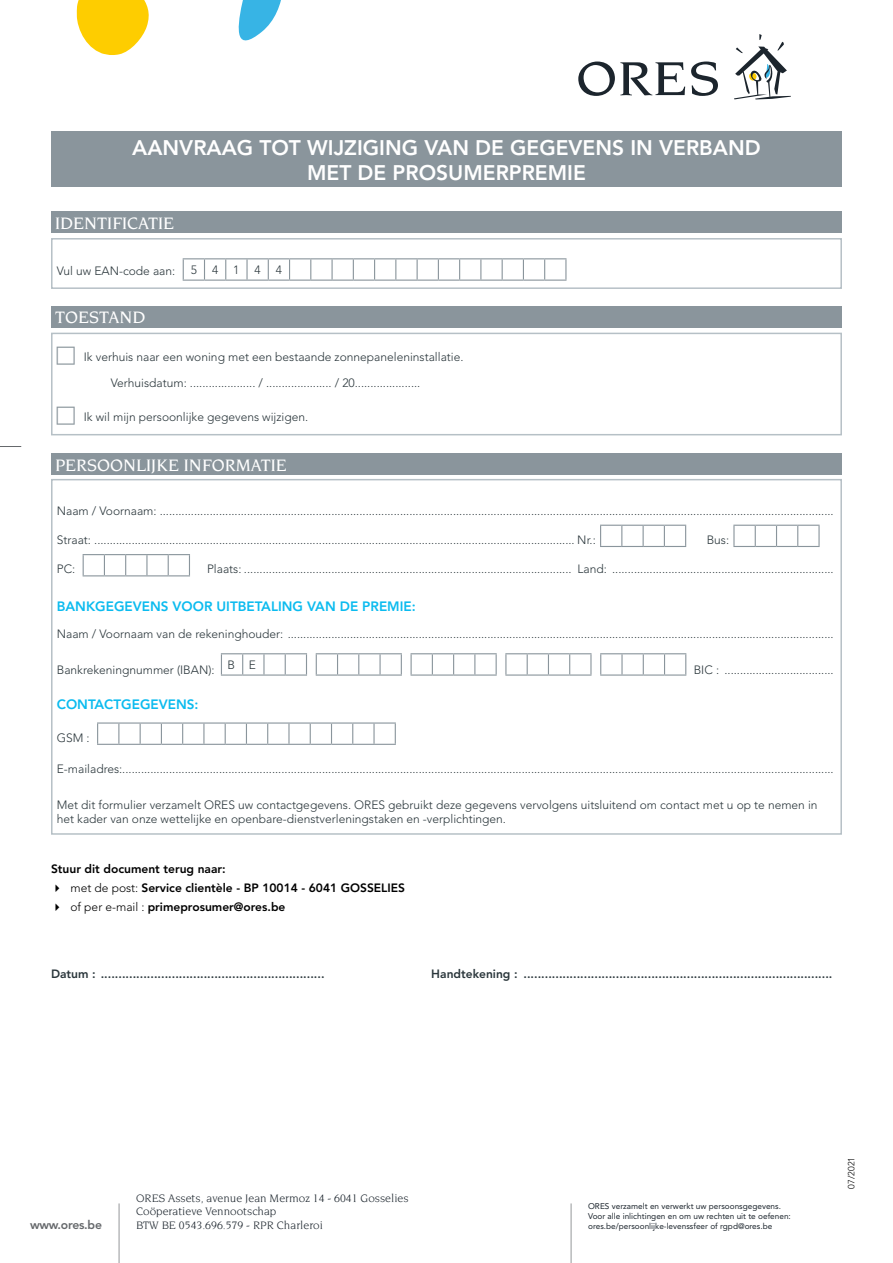
<style>
.page{position:relative;width:893px;height:1263px;background:#fff}
.page>*{position:absolute;margin:0;border:0;box-sizing:border-box;transform-origin:0 0}
.t1{font:800 21px/25.2px "Avenir LT Std";color:#fff;text-align:center}
.t2{font:500 18px "Novarese Std";color:#fff}
.t3{font:800 13.5px "Avenir LT Std";color:#0bbbef}
.t4{font:800 12.15px "Avenir LT Std";letter-spacing:-.02em;color:#65686b}
.t5{font:300 12px/14.4px "Avenir LT Std";color:#2a363b}
.t6{font:800 12px "Avenir LT Std";color:#2a363b}
.t7{font:800 12px/18.6px "Avenir LT Std";color:#000}
.t8{font:11.7px/13.5px "Novarese Std";color:#1c252d}
.t9{font:300 9px "Avenir LT Std";color:#000}
.t10{font:8.25px/9.9px "Avenir LT Std";color:#1c252d}
.s1{font-weight:300}
</style>
<div class="page">
<svg style="left:238px;top:0;width:43px;height:41px"></svg>
<svg style="left:77px;top:0;width:72px;height:55px"></svg>
<svg style="left:578px;top:62px;width:107px;height:34px"></svg>
<svg style="left:691px;top:62px;width:27px;height:34px"></svg>
<svg style="left:734px;top:34px;width:57px;height:65px"></svg>
<hr style="left:119px;top:1203px;width:1px;height:60px;background:#959799">
<svg style="left:0;top:446px;width:21px;height:1px"></svg>
<hr style="left:571px;top:1203px;width:1px;height:60px;background:#959799">
<svg style="left:600px;top:525px;width:86px;height:22px"></svg>
<svg style="left:733px;top:525px;width:87px;height:22px"></svg>
<svg style="left:83px;top:554px;width:107px;height:22px"></svg>
<svg style="left:221px;top:653px;width:86px;height:21px"></svg>
<hr style="left:221px;top:674px;width:22px;height:2px;background:#8a959c">
<hr style="left:243px;top:674px;width:21px;height:2px;background:#8a959c">
<hr style="left:264px;top:674px;width:21px;height:2px;background:#8a959c">
<hr style="left:285px;top:674px;width:22px;height:2px;background:#8a959c">
<svg style="left:316px;top:653px;width:86px;height:21px"></svg>
<hr style="left:316px;top:674px;width:22px;height:2px;background:#8a959c">
<hr style="left:338px;top:674px;width:21px;height:2px;background:#8a959c">
<hr style="left:359px;top:674px;width:21px;height:2px;background:#8a959c">
<hr style="left:380px;top:674px;width:22px;height:2px;background:#8a959c">
<svg style="left:411px;top:653px;width:86px;height:21px"></svg>
<hr style="left:411px;top:674px;width:21px;height:2px;background:#8a959c">
<hr style="left:432px;top:674px;width:22px;height:2px;background:#8a959c">
<hr style="left:454px;top:674px;width:21px;height:2px;background:#8a959c">
<hr style="left:475px;top:674px;width:22px;height:2px;background:#8a959c">
<svg style="left:505px;top:653px;width:86px;height:21px"></svg>
<hr style="left:505px;top:674px;width:22px;height:2px;background:#8a959c">
<hr style="left:527px;top:674px;width:21px;height:2px;background:#8a959c">
<hr style="left:548px;top:674px;width:22px;height:2px;background:#8a959c">
<hr style="left:570px;top:674px;width:21px;height:2px;background:#8a959c">
<svg style="left:600px;top:653px;width:86px;height:21px"></svg>
<hr style="left:600px;top:674px;width:22px;height:2px;background:#8a959c">
<hr style="left:622px;top:674px;width:21px;height:2px;background:#8a959c">
<hr style="left:643px;top:674px;width:21px;height:2px;background:#8a959c">
<hr style="left:664px;top:674px;width:22px;height:2px;background:#8a959c">
<hr style="left:97px;top:722px;width:22px;height:2px;background:#8a959c">
<hr style="left:119px;top:722px;width:21px;height:2px;background:#8a959c">
<hr style="left:140px;top:722px;width:21px;height:2px;background:#8a959c">
<hr style="left:161px;top:722px;width:22px;height:2px;background:#8a959c">
<hr style="left:183px;top:722px;width:21px;height:2px;background:#8a959c">
<hr style="left:204px;top:722px;width:21px;height:2px;background:#8a959c">
<hr style="left:225px;top:722px;width:21px;height:2px;background:#8a959c">
<hr style="left:246px;top:722px;width:22px;height:2px;background:#8a959c">
<hr style="left:268px;top:722px;width:21px;height:2px;background:#8a959c">
<hr style="left:289px;top:722px;width:21px;height:2px;background:#8a959c">
<hr style="left:310px;top:722px;width:21px;height:2px;background:#8a959c">
<hr style="left:331px;top:722px;width:22px;height:2px;background:#8a959c">
<hr style="left:353px;top:722px;width:21px;height:2px;background:#8a959c">
<hr style="left:374px;top:722px;width:22px;height:2px;background:#8a959c">
<svg style="left:97px;top:724px;width:299px;height:21px"></svg>
<div style="left:51px;top:479px;width:791px;height:356px;border:2px solid #b6c0c6"></div>
<div style="left:51px;top:453px;width:791px;height:22px;background:#8a959c"></div>
<div style="left:51px;top:132px;width:791px;height:55px;background:#8a959c"></div>
<div style="left:51px;top:212px;width:791px;height:21px;background:#8a959c"></div>
<svg style="left:183px;top:258px;width:383px;height:23px"></svg>
<div style="left:51px;top:238px;width:791px;height:51px;border:2px solid #b6c0c6"></div>
<div style="left:51px;top:306px;width:791px;height:21px;background:#8a959c"></div>
<div style="left:51px;top:333px;width:791px;height:102px;border:2px solid #b6c0c6"></div>
<h1 class="t1" style="left:132px;top:135px;width:630px">AANVRAAG TOT WIJZIGING VAN DE GEGEVENS IN VERBAND<br>MET DE PROSUMERPREMIE</h1>
<h2 class="t2" style="left:55px;top:213px;width:121px">IDENTIFICATIE</h2>
<p class="t5" style="left:57px;top:263px;width:120px">Vul uw EAN-code aan:</p>
<p class="t5" style="left:191px;top:263px;width:8px">5</p>
<p class="t5" style="left:212px;top:263px;width:8px">4</p>
<p class="t5" style="left:233px;top:263px;width:8px">1</p>
<p class="t5" style="left:255px;top:263px;width:8px">4</p>
<p class="t5" style="left:276px;top:263px;width:8px">4</p>
<h2 class="t2" style="left:55px;top:308px;width:92px">TOESTAND</h2>
<p class="t5" style="left:111px;top:344px;width:354px;line-height:25.5px;text-indent:-27px">Ik verhuis naar een woning met een bestaande zonnepaneleninstallatie.<br>Verhuisdatum: ..................... / ..................... / 20.....................</p>
<p class="t5" style="left:84px;top:410px;width:226px">Ik wil mijn persoonlijke gegevens wijzigen.</p>
<h2 class="t2" style="left:55px;top:455px;width:233px">PERSOONLIJKE INFORMATIE</h2>
<p class="t5" style="left:57px;top:504px;width:778px">Naam / Voornaam: ........................................................................................................................................................................................................................</p>
<p class="t5" style="left:57px;top:533px;width:540px">Straat: .......................................................................................................................................................... Nr.:</p>
<p class="t5" style="left:707px;top:533px;width:24px">Bus:</p>
<p class="t5" style="left:57px;top:562px;width:20px">PC:</p>
<p class="t5" style="left:207px;top:562px;width:628px">Plaats: ......................................................................................................... Land: .......................................................................</p>
<p class="t3" style="left:57px;top:598px;width:360px">BANKGEGEVENS VOOR UITBETALING VAN DE PREMIE:</p>
<p class="t5" style="left:57px;top:627px;width:778px">Naam / Voornaam van de rekeninghouder: ...............................................................................................................................................................................</p>
<p class="t5" style="left:57px;top:662px;width:201px">Bankrekeningnummer (IBAN): B E</p>
<p class="t5" style="left:694px;top:662px;width:141px">BIC : ...................................</p>
<p class="t3" style="left:57px;top:696px;width:143px">CONTACTGEGEVENS:</p>
<p class="t5" style="left:57px;top:730px;width:34px">GSM :</p>
<p class="t5" style="left:57px;top:762px;width:778px">E-mailadres:....................................................................................................................................................................................................................................</p>
<p class="t5" style="left:57px;top:798px;width:762px">Met dit formulier verzamelt ORES uw contactgegevens. ORES gebruikt deze gegevens vervolgens uitsluitend om contact met u op te nemen in het kader van onze wettelijke en openbare-dienstverleningstaken en -verplichtingen.</p>
<p class="t7" style="left:71px;top:860px;width:336px;text-indent:-20px">Stuur dit document terug naar:<br><span class="s1">met de post:</span> Service clientèle - BP 10014 - 6041 GOSSELIES <span class="s1">of per e-mail :</span> primeprosumer@ores.be</p>
<p class="t6" style="left:51px;top:966px;width:275px">Datum : ...............................................................</p>
<p class="t6" style="left:431px;top:966px;width:403px">Handtekening : .......................................................................................</p>
<p class="t4" style="left:30px;top:1217px;width:74px">www.ores.be</p>
<p class="t8" style="left:136px;top:1191px;width:274px">ORES Assets, avenue Jean Mermoz 14 - 6041 Gosselies<br>Coöperatieve Vennootschap<br>BTW BE 0543.696.579 - RPR Charleroi</p>
<p class="t10" style="left:588px;top:1201px;width:204px">ORES verzamelt en verwerkt uw persoonsgegevens.<br>Voor alle inlichtingen en om uw rechten uit te oefenen: ores.be/persoonlijke-levenssfeer of rgpd@ores.be</p>
<p class="t9" style="left:846px;top:1188px;width:33px;rotate:-90deg">07/2021</p>
</div>
